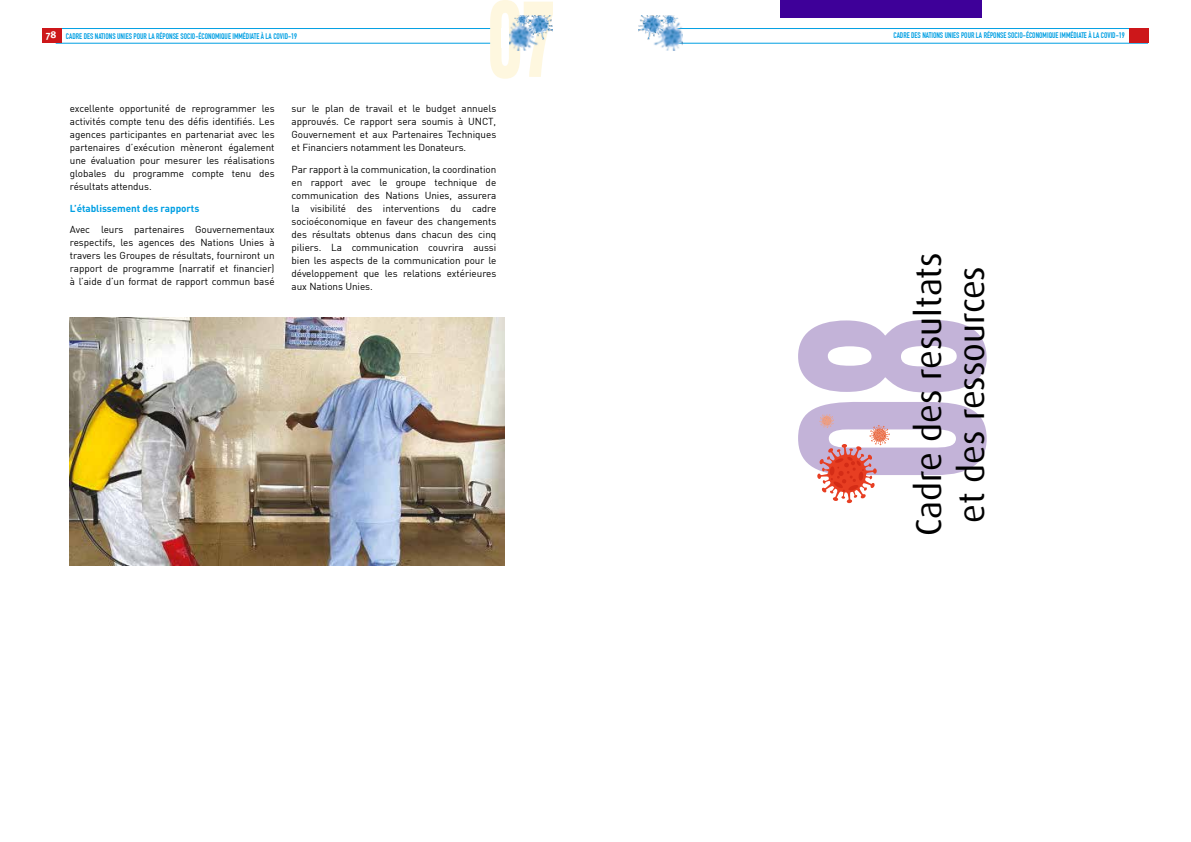
<style>
.page{position:relative;width:1191px;height:842px;background:#fff}
.page>*{position:absolute;margin:0;border:0;box-sizing:border-box;transform-origin:0 0}
.t1{font:36px/43.2px "Dax";color:#000;text-align:center}
.t2{font:10px/13px "DIN";letter-spacing:-.005em;color:#000;text-align:justify}
.t3{font:700 10px "DIN Pro";letter-spacing:-.005em;color:#009fe3}
.t4{font:700 10px "Meta";color:#fff}
.t5{font:700 8px "DIN Condensed";color:#009fe3}
</style>
<div class="page">
<hr style="left:673px;top:43px;width:475px;height:1px;background:#009fe3">
<hr style="left:673px;top:28px;width:475px;height:1px;background:#009fe3">
<hr style="left:56px;top:43px;width:465px;height:1px;background:#009fe3">
<hr style="left:56px;top:28px;width:465px;height:1px;background:#009fe3">
<div style="left:43px;top:28px;width:19px;height:15px;background:#cd171a"></div>
<div style="left:1128px;top:28px;width:20px;height:15px;background:#cd171a"></div>
<img style="left:638px;top:15px;width:44px;height:36px">
<svg style="left:798px;top:320px;width:188px;height:183px"></svg>
<div style="left:780px;top:0;width:201px;height:17px;background:#3e0099"></div>
<svg style="left:490px;top:0;width:63px;height:79px"></svg>
<img style="left:70px;top:317px;width:435px;height:248px">
<div style="left:501px;top:28px;width:8px;height:19px;background:#fff"></div>
<p class="t4" style="left:46px;top:29px;width:12px">78</p>
<p class="t5" style="left:66px;top:31px;width:233px">CADRE DES NATIONS UNIES POUR LA RÉPONSE SOCIO-ÉCONOMIQUE IMMÉDIATE À LA COVID-19</p>
<p class="t5" style="left:893px;top:30px;width:233px">CADRE DES NATIONS UNIES POUR LA RÉPONSE SOCIO-ÉCONOMIQUE IMMÉDIATE À LA COVID-19</p>
<p class="t2" style="left:70px;top:102px;width:206px">excellente opportunité de reprogrammer les activités compte tenu des défis identifiés. Les agences participantes en partenariat avec les partenaires d’exécution mèneront également une évaluation pour mesurer les réalisations globales du programme compte tenu des résultats attendus.</p>
<p class="t3" style="left:70px;top:200px;width:131px">L’établissement des rapports</p>
<p class="t2" style="left:70px;top:223px;width:206px">Avec leurs partenaires Gouvernementaux respectifs, les agences des Nations Unies à travers les Groupes de résultats, fourniront un rapport de programme (narratif et financier) à l’aide d’un format de rapport commun basé</p>
<p class="t2" style="left:291px;top:102px;width:206px">sur le plan de travail et le budget annuels approuvés. Ce rapport sera soumis à UNCT, Gouvernement et aux Partenaires Techniques et Financiers notamment les Donateurs.</p>
<p class="t2" style="left:291px;top:163px;width:206px">Par rapport à la communication, la coordination en rapport avec le groupe technique de communication des Nations Unies, assurera la visibilité des interventions du cadre socioéconomique en faveur des changements des résultats obtenus dans chacun des cinq piliers. La communication couvrira aussi bien les aspects de la communication pour le développement que les relations extérieures aux Nations Unies.</p>
<h1 class="t1" style="left:907px;top:536px;width:285px;rotate:-90deg">Cadre des resultats et des ressources</h1>
</div>
